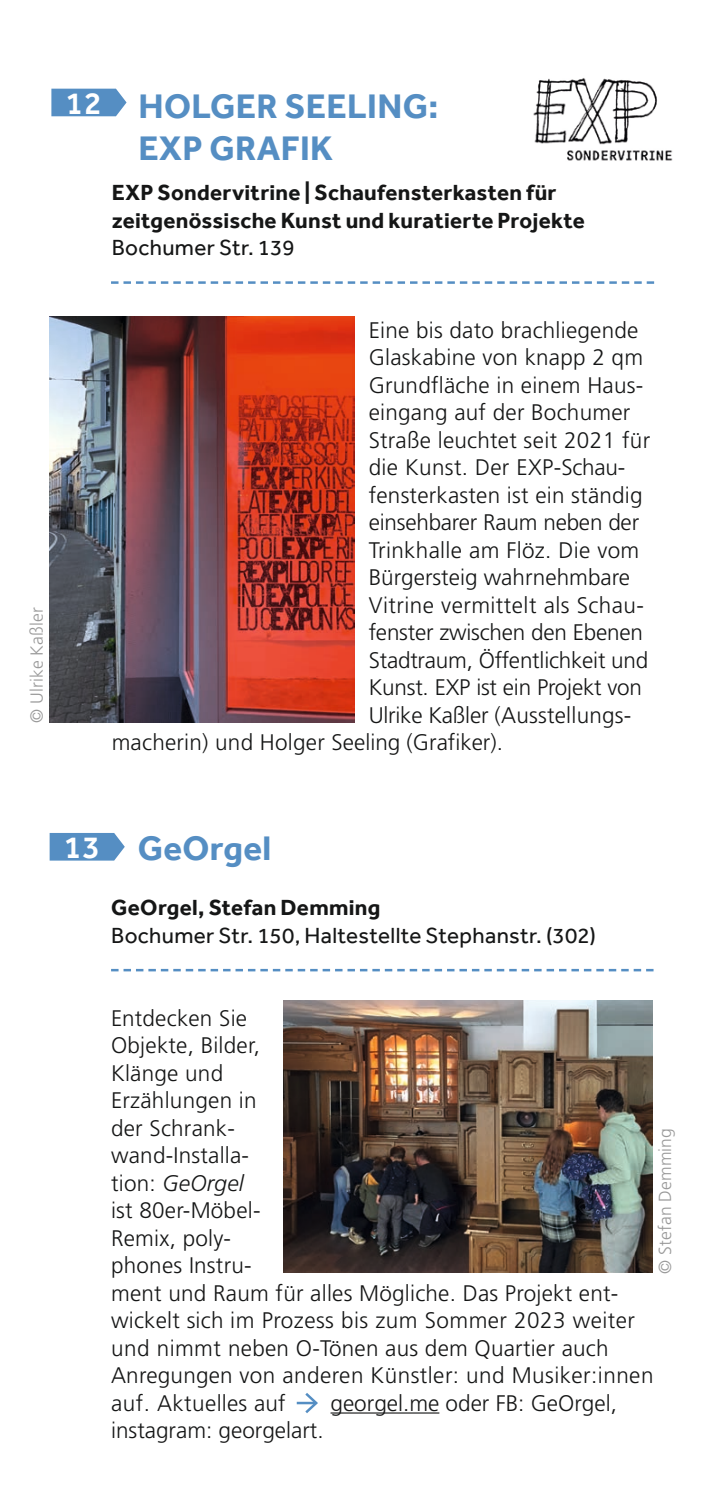
<style>
.page{position:relative;width:702px;height:1489px;background:#fff}
.page>*{position:absolute;margin:0;border:0;box-sizing:border-box;transform-origin:0 0}
.t1{font:700 35px/42px "Effra";letter-spacing:.01em;color:#558ec3}
.t2{font:300 22.5px/27.5px "Frutiger LT Pro";letter-spacing:.01em;color:#151616}
.t3{font:700 22.5px/27.5px "Effra";letter-spacing:.015em;color:#151616}
.t4{font:300 22.5px "Frutiger LT Pro";letter-spacing:-.01em;color:#151616}
.t5{font:22.5px "Effra";letter-spacing:.015em;color:#151616}
.t6{font:italic 300 22.5px "Frutiger LT Std";letter-spacing:.01em;color:#151616}
.t7{font:300 17.5px "Frutiger LT Pro";letter-spacing:.005em;color:#999}
.s1{font-weight:500;font-size:32.5px;color:#fff}
.s2{font-family:"Frutiger LT Pro";font-style:normal}
</style>
<div class="page">
<img style="left:283px;top:1000px;width:369px;height:271px">
<svg style="left:50px;top:833px;width:75px;height:27px;background:#6196c7"></svg>
<svg style="left:111px;top:968px;width:542px;height:3px"></svg>
<hr style="left:330px;top:1412px;width:109px;height:1px;background:#151616">
<hr style="left:297px;top:1401px;width:19px;height:3px;background:#558ec3">
<svg style="left:302px;top:1393px;width:16px;height:20px"></svg>
<img style="left:533px;top:78px;width:140px;height:83px">
<svg style="left:51px;top:89px;width:75px;height:27px;background:#6095c7"></svg>
<svg style="left:111px;top:281px;width:543px;height:3px"></svg>
<img style="left:50px;top:316px;width:304px;height:407px">
<h1 class="t1" style="left:138px;top:84px;width:301px;text-indent:-73px"><span class="s1">12</span> HOLGER SEELING:<br>EXP GRAFIK</h1>
<p class="t3" style="left:112px;top:178px;width:474px">EXP Sondervitrine | Schaufensterkasten für zeitgenössische Kunst und kuratierte Projekte</p>
<p class="t5" style="left:112px;top:234px;width:184px">Bochumer Str. 139</p>
<p class="t7" style="left:27px;top:723px;width:117px;rotate:-90deg">© Ulrike Kaßler</p>
<p class="t2" style="left:368px;top:316px;width:271px">Eine bis dato brachliegende</p>
<p class="t2" style="left:368px;top:344px;width:276px">Glaskabine von knapp 2 qm</p>
<p class="t2" style="left:368px;top:371px;width:276px">Grundfläche in einem Haus-</p>
<p class="t2" style="left:368px;top:399px;width:263px">eingang auf der Bochumer</p>
<p class="t2" style="left:368px;top:426px;width:283px">Straße leuchtet seit 2021 für</p>
<p class="t2" style="left:368px;top:454px;width:258px">die Kunst. Der EXP-Schau-</p>
<p class="t2" style="left:368px;top:481px;width:275px">fensterkasten ist ein ständig</p>
<p class="t4" style="left:368px;top:509px;width:272px">einsehbarer Raum neben der</p>
<p class="t2" style="left:368px;top:536px;width:272px">Trinkhalle am Flöz. Die vom</p>
<p class="t2" style="left:368px;top:564px;width:263px">Bürgersteig wahrnehmbare</p>
<p class="t2" style="left:368px;top:591px;width:277px">Vitrine vermittelt als Schau-</p>
<p class="t4" style="left:368px;top:619px;width:276px">fenster zwischen den Ebenen</p>
<p class="t4" style="left:368px;top:647px;width:281px">Stadtraum, Öffentlichkeit und</p>
<p class="t4" style="left:368px;top:674px;width:275px">Kunst. EXP ist ein Projekt von</p>
<p class="t2" style="left:368px;top:701px;width:264px">Ulrike Kaßler (Ausstellungs-</p>
<p class="t2" style="left:112px;top:729px;width:393px">macherin) und Holger Seeling (Grafiker).</p>
<h1 class="t1" style="left:64px;top:827px;width:209px"><span class="s1">13</span> GeOrgel</h1>
<p class="t3" style="left:111px;top:893px;width:271px">GeOrgel, Stefan Demming</p>
<p class="t5" style="left:111px;top:922px;width:486px">Bochumer Str. 150, Haltestellte Stephanstr. (302)</p>
<p class="t2" style="left:111px;top:1004px;width:150px">Entdecken Sie<br>Objekte, Bilder,<br>Klänge und<br>Erzählungen in der Schrank&shy;wand-Installa-</p>
<p class="t6" style="left:111px;top:1169px;width:134px"><span class="s2">tion:</span> GeOrgel</p>
<p class="t2" style="left:111px;top:1196px;width:544px">ist 80er--Möbel-<br>Remix, poly--<br>phones Instru-<br>ment und Raum für alles Mögliche. Das Projekt ent&shy;wickelt sich im Prozess bis zum Sommer 2023 weiter und nimmt neben O-Tönen aus dem Quartier auch<br>Anregungen von anderen Künstler: und Musiker:innen auf. Aktuelles auf</p>
<p class="t7" style="left:655px;top:1273px;width:147px;rotate:-90deg">© Stefan Demming</p>
<p class="t2" style="left:330px;top:1389px;width:288px">georgel.me oder FB: GeOrgel,</p>
<p class="t2" style="left:111px;top:1416px;width:214px">instagram: georgelart.</p>
</div>
